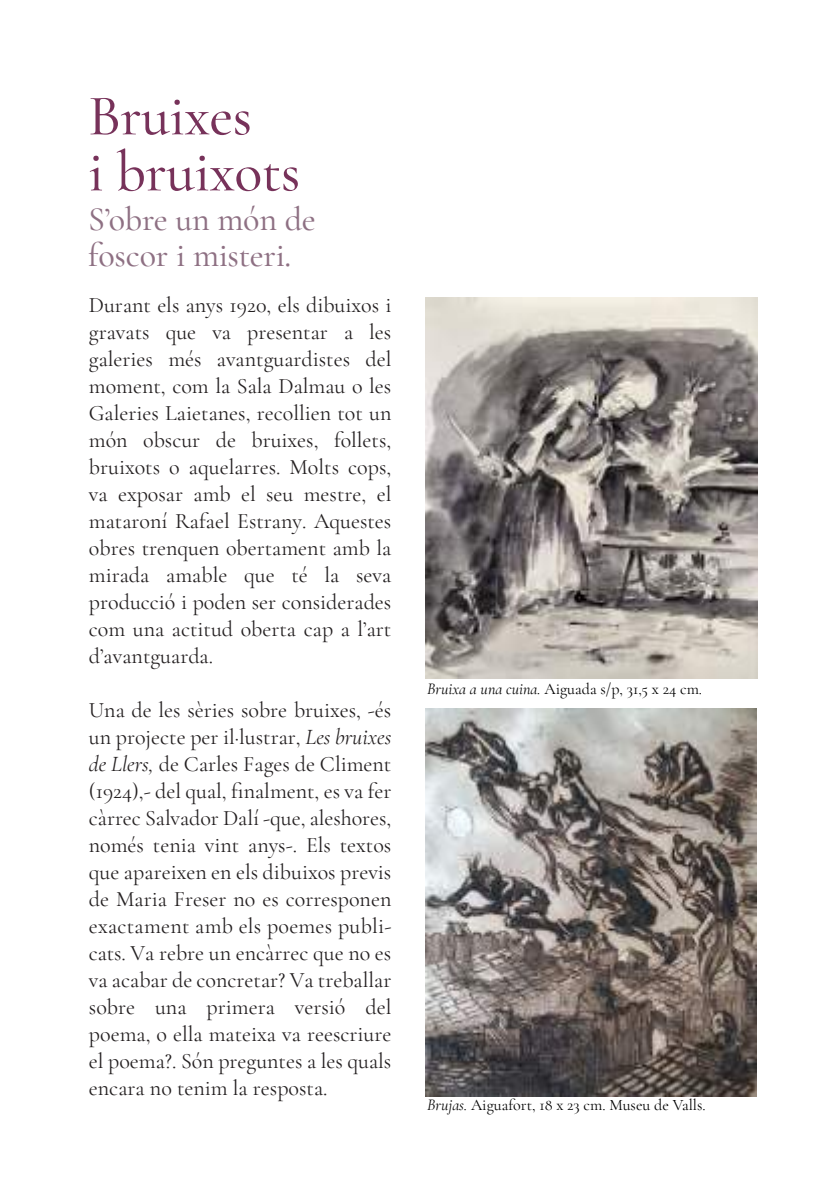
<style>
.page{position:relative;width:840px;height:1191px;background:#fff}
.page>*{position:absolute;margin:0;border:0;box-sizing:border-box;transform-origin:0 0}
.t1{font:500 58px/56px "Cormorant Garamond";letter-spacing:-.01em;color:#77325a}
.t2{font:500 34px/36px "Cormorant Garamond";letter-spacing:-.005em;color:#8e7083}
.t3{font:22px/27px "Cormorant Garamond";color:#231f20;text-align:justify}
.t4{font:16px "Cormorant Garamond";color:#000}
.s1{font-style:italic}
</style>
<div class="page">
<img style="left:426px;top:298px;width:330px;height:380px">
<img style="left:425px;top:709px;width:331px;height:387px">
<h1 class="t1" style="left:88px;top:88px;width:213px">Bruixes<br>i bruixots</h1>
<h2 class="t2" style="left:88px;top:201px;width:229px">S’obre un món de foscor i misteri.</h2>
<p class="t3" style="left:89px;top:291px;width:304px">Durant els anys 1920, els dibuixos i gravats que va presentar a les galeries més avantguardistes del moment, com la Sala Dalmau o les Galeries Laietanes, recollien tot un món obscur de bruixes, follets, bruixots o aquelarres. Molts cops, va exposar amb el seu mestre, el mataroní Rafael Estrany. Aquestes obres trenquen obertament amb la mirada amable que té la seva producció i poden ser considerades com una actitud oberta cap a l’art d’avantguarda.</p>
<p class="t3" style="left:89px;top:696px;width:304px">Una de les sèries sobre bruixes, -és un projecte per il·lustrar, <span class="s1">Les bruixes de Llers,</span> de Carles Fages de Climent (1924),- del qual, finalment, es va fer càrrec Salvador Dalí -que, aleshores, només tenia vint anys-. Els textos que apareixen en els dibuixos previs de Maria Freser no es corresponen exactament amb els poemes publi&shy;cats. Va rebre un encàrrec que no es va acabar de concretar? Va treballar sobre una primera versió del poema, o ella mateixa va reescriure el poema?. Són preguntes a les quals encara no tenim la resposta.</p>
<p class="t4" style="left:427px;top:679px;width:276px"><span class="s1">Bruixa a una cuina.</span> Aiguada s/p, 31,5 x 24 cm.</p>
<p class="t4" style="left:427px;top:1095px;width:279px"><span class="s1">Brujas.</span> Aiguafort, 18 x 23 cm. Museu de Valls.</p>
</div>
